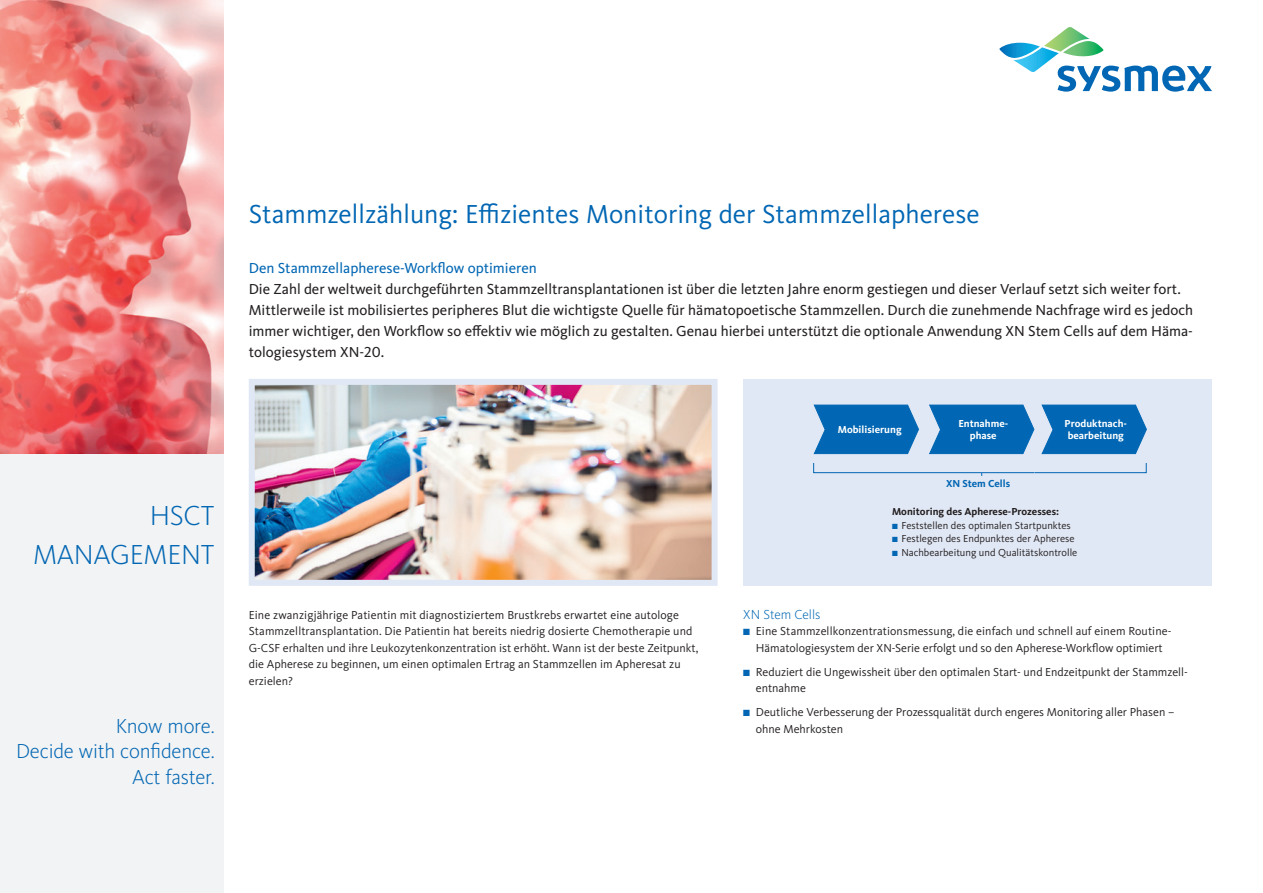
<style>
.page{position:relative;width:1263px;height:893px;background:#fff}
.page>*{position:absolute;margin:0;border:0;box-sizing:border-box;transform-origin:0 0}
.t1{font:300 28.5px "Kievit Pro";letter-spacing:-.01em;color:#0166b3}
.t2{font:27px "Kievit Pro";color:#0166b3}
.t3{font:300 21px "Kievit Pro";letter-spacing:-.01em;color:#0166b3}
.Bullets_10_14_regula{font:15px/21px "Kievit Pro";color:#231f20}
.t4{font:300 13.5px "Kievit Pro";color:#0166b3}
.t5{font:12px/16.5px "Kievit Pro";color:#231f20}
.t6{font:10.5px "Kievit Pro";color:#231f20}
.t7{font:700 10.5px/12px "Kievit Pro";color:#fff;text-align:center}
.t8{font:700 10.5px "Kievit Pro";color:#231f20}
.t9{font:700 10.5px "Kievit Pro";color:#0166b3}
.s1{color:#0166b3}
</style>
<div class="page">
<div style="left:0;top:0;width:223px;height:893px;background:#f2f3f4"></div>
<img style="left:0;top:0;width:223px;height:454px">
<div style="left:743px;top:379px;width:469px;height:207px;background:#e1e8f5"></div>
<svg style="left:1041px;top:404px;width:106px;height:50px;background:#1c75ba"></svg>
<svg style="left:813px;top:404px;width:106px;height:50px;background:#1c75ba"></svg>
<img style="left:256px;top:386px;width:455px;height:193px">
<div style="left:249px;top:379px;width:469px;height:207px;border:6px solid #e1e8f5"></div>
<svg style="left:813px;top:463px;width:334px;height:13px"></svg>
<svg style="left:929px;top:404px;width:105px;height:50px;background:#1a74ba"></svg>
<svg style="left:999px;top:27px;width:213px;height:65px"></svg>
<p class="t1" style="left:150px;top:498px;width:66px">HSCT</p>
<p class="t1" style="left:33px;top:537px;width:183px">MANAGEMENT</p>
<p class="t3" style="left:116px;top:713px;width:100px">Know more.</p>
<p class="t3" style="left:16px;top:739px;width:200px">Decide with confidence.</p>
<p class="t3" style="left:132px;top:764px;width:84px">Act faster.</p>
<p class="t2" style="left:249px;top:198px;width:732px">Stammzellzählung: Effizientes Monitoring der Stammzellapherese</p>
<p class="Bullets_10_14_regula" style="left:249px;top:257px;width:946px"><span class="s1">Den Stammzellapherese-Workflow optimieren<br></span>Die Zahl der weltweit durchgeführten Stammzelltransplantationen ist über die letzten Jahre enorm gestiegen und dieser Verlauf setzt sich weiter fort.<br>Mittlerweile ist mobilisiertes peripheres Blut die wichtigste Quelle für hämatopoetische Stammzellen. Durch die zunehmende Nachfrage wird es jedoch immer wichtiger, den Workflow so effektiv wie möglich zu gestalten. Genau hierbei unterstützt die optionale Anwendung XN Stem Cells auf dem Häma&shy;tologiesystem XN-20.</p>
<p class="t7" style="left:838px;top:424px;width:65px">Mobilisierung</p>
<p class="t7" style="left:958px;top:418px;width:51px">Entnahme&shy;phase</p>
<p class="t7" style="left:1065px;top:418px;width:64px;text-align:left">Produktnach&shy;bearbeitung</p>
<p class="t9" style="left:946px;top:477px;width:66px">XN Stem Cells</p>
<p class="t5" style="left:249px;top:606px;width:451px">Eine zwanzigjährige Patientin mit diagnostiziertem Brustkrebs erwartet eine autologe Stammzelltransplantation. Die Patientin hat bereits niedrig dosierte Chemotherapie und G-CSF erhalten und ihre Leukozytenkonzentration ist erhöht. Wann ist der beste Zeitpunkt, die Apherese zu beginnen, um einen optimalen Ertrag an Stammzellen im Apheresat zu erzielen?</p>
<p class="t8" style="left:892px;top:506px;width:168px">Monitoring des Apherese-Prozesses:</p>
<p class="t6" style="left:892px;top:519px;width:180px"><span class="s1">■</span> Feststellen des optimalen Startpunktes</p>
<p class="t6" style="left:892px;top:533px;width:184px"><span class="s1">■</span> Festlegen des Endpunktes der Apherese</p>
<p class="t6" style="left:892px;top:546px;width:187px"><span class="s1">■</span> Nachbearbeitung und Qualitätskontrolle</p>
<p class="t4" style="left:743px;top:606px;width:79px">XN Stem Cells</p>
<p class="t5" style="left:743px;top:623px;width:430px;text-align:center"><span class="s1">■</span> Eine Stammzellkonzentrationsmessung, die einfach und schnell auf einem Routine-<br>Hämatologiesystem der XN-Serie erfolgt und so den Apherese-Workflow optimiert</p>
<p class="t5" style="left:756px;top:663px;width:433px;text-indent:-13px"><span class="s1">■</span> Reduziert die Ungewissheit über den optimalen Start- und Endzeitpunkt der Stammzell&shy;entnahme</p>
<p class="t5" style="left:756px;top:704px;width:420px;text-indent:-13px"><span class="s1">■</span> Deutliche Verbesserung der Prozessqualität durch engeres Monitoring aller Phasen – ohne Mehrkosten</p>
</div>
